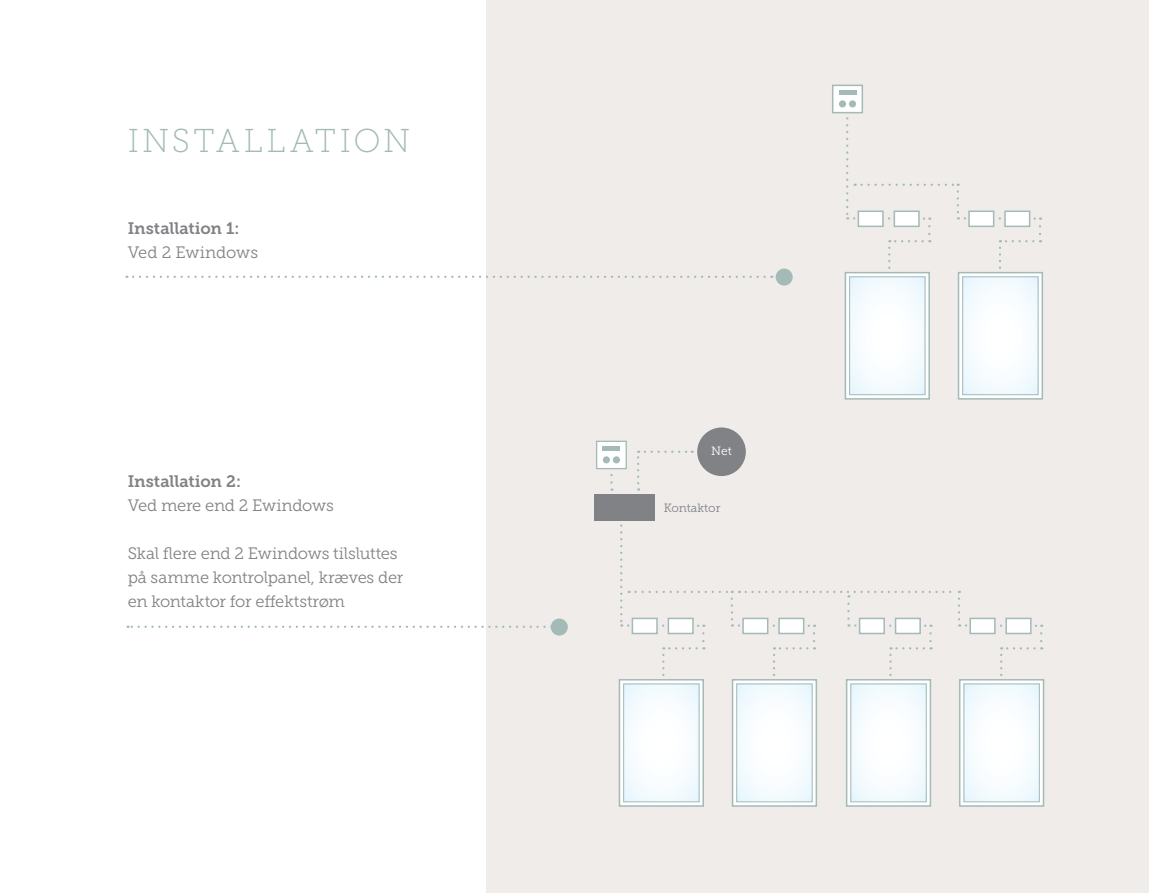
<style>
.page{position:relative;width:1149px;height:893px;background:#fff}
.page>*{position:absolute;margin:0;border:0;box-sizing:border-box;transform-origin:0 0}
.t1{font:33px "Museo Slab 100";letter-spacing:.095em;color:#a3bab7}
.t2{font:16.5px/24px "Museo Slab 300";letter-spacing:-.015em;color:#808285}
.t3{font:16.5px "Museo Slab 700";letter-spacing:-.01em;color:#808285}
.t4{font:12px "Museo Slab 300";color:#808285}
.t5{font:12px "Museo Slab 300";color:#fff}
</style>
<div class="page">
<div style="left:486px;top:0;width:662px;height:893px;background:#efecea"></div>
<svg style="left:637px;top:451px;width:55px;height:40px"></svg>
<div style="left:697px;top:427px;width:48px;height:49px;background:#808285;border-radius:50%"></div>
<svg style="left:610px;top:475px;width:2px;height:16px"></svg>
<svg style="left:889px;top:226px;width:41px;height:16px"></svg>
<svg style="left:888px;top:248px;width:2px;height:21px"></svg>
<svg style="left:620px;top:524px;width:2px;height:103px"></svg>
<svg style="left:628px;top:624px;width:76px;height:3px"></svg>
<svg style="left:702px;top:633px;width:2px;height:16px"></svg>
<svg style="left:663px;top:647px;width:33px;height:2px"></svg>
<svg style="left:662px;top:655px;width:2px;height:21px"></svg>
<svg style="left:929px;top:633px;width:2px;height:16px"></svg>
<svg style="left:890px;top:647px;width:33px;height:2px"></svg>
<svg style="left:889px;top:655px;width:2px;height:21px"></svg>
<div style="left:857px;top:211px;width:26px;height:16px;background:#fff;border:2px solid #a3bab7"></div>
<div style="left:631px;top:618px;width:26px;height:16px;background:#fff;border:2px solid #a3bab7"></div>
<div style="left:858px;top:618px;width:26px;height:16px;background:#fff;border:2px solid #a3bab7"></div>
<div style="left:893px;top:211px;width:26px;height:16px;background:#fff;border:2px solid #a3bab7"></div>
<div style="left:667px;top:618px;width:26px;height:16px;background:#fff;border:2px solid #a3bab7"></div>
<div style="left:894px;top:618px;width:26px;height:16px;background:#fff;border:2px solid #a3bab7"></div>
<svg style="left:845px;top:111px;width:113px;height:109px"></svg>
<svg style="left:964px;top:217px;width:76px;height:3px"></svg>
<svg style="left:999px;top:240px;width:29px;height:2px"></svg>
<svg style="left:635px;top:591px;width:97px;height:2px"></svg>
<svg style="left:730px;top:599px;width:2px;height:28px"></svg>
<svg style="left:773px;top:633px;width:42px;height:16px"></svg>
<svg style="left:773px;top:655px;width:2px;height:21px"></svg>
<svg style="left:738px;top:591px;width:221px;height:36px"></svg>
<svg style="left:965px;top:624px;width:76px;height:3px"></svg>
<svg style="left:1000px;top:633px;width:41px;height:16px"></svg>
<svg style="left:1000px;top:655px;width:2px;height:21px"></svg>
<div style="left:967px;top:211px;width:27px;height:16px;background:#fff;border:2px solid #a3bab7"></div>
<div style="left:742px;top:618px;width:26px;height:16px;background:#fff;border:2px solid #a3bab7"></div>
<div style="left:969px;top:618px;width:26px;height:16px;background:#fff;border:2px solid #a3bab7"></div>
<div style="left:1003px;top:211px;width:27px;height:16px;background:#fff;border:2px solid #a3bab7"></div>
<div style="left:778px;top:618px;width:26px;height:16px;background:#fff;border:2px solid #a3bab7"></div>
<div style="left:1005px;top:618px;width:26px;height:16px;background:#fff;border:2px solid #a3bab7"></div>
<div style="left:831px;top:85px;width:31px;height:28px;background:#fff;border:2px solid #a3bab7"></div>
<div style="left:838px;top:90px;width:17px;height:5px;background:#a3bab7"></div>
<div style="left:838px;top:100px;width:7px;height:7px;background:#a3bab7;border-radius:50%"></div>
<div style="left:848px;top:100px;width:7px;height:7px;background:#a3bab7;border-radius:50%"></div>
<svg style="left:126px;top:276px;width:638px;height:2px"></svg>
<div style="left:775px;top:269px;width:17px;height:17px;background:#a3bab7;border-radius:50%"></div>
<svg style="left:127px;top:626px;width:419px;height:2px"></svg>
<div style="left:550px;top:618px;width:17px;height:18px;background:#a3bab7;border-radius:50%"></div>
<div style="left:844px;top:272px;width:85px;height:128px;background:linear-gradient(to right,#fff,#fff);border:2px solid #a3bab7"></div>
<div style="left:849px;top:277px;width:75px;height:118px;background:#f7fcfe"></div>
<div style="left:849px;top:276px;width:76px;height:119px;border:1px solid #a3bab7"></div>
<svg style="left:618px;top:679px;width:85px;height:128px;background:#dee6e5"></svg>
<div style="left:623px;top:684px;width:75px;height:118px;background:#f7fcfe"></div>
<div style="left:623px;top:684px;width:76px;height:118px;border:1px solid #a3bab7"></div>
<svg style="left:846px;top:679px;width:84px;height:128px;background:#dde6e5"></svg>
<div style="left:850px;top:684px;width:75px;height:118px;background:#f7fcfe"></div>
<div style="left:850px;top:684px;width:76px;height:118px;border:1px solid #a3bab7"></div>
<div style="left:957px;top:272px;width:85px;height:128px;background:linear-gradient(to right,#fff,#fff);border:2px solid #a3bab7"></div>
<div style="left:962px;top:277px;width:75px;height:118px;background:#f7fcfe"></div>
<div style="left:962px;top:276px;width:76px;height:119px;border:1px solid #a3bab7"></div>
<svg style="left:731px;top:679px;width:85px;height:128px"></svg>
<div style="left:736px;top:684px;width:75px;height:118px;background:#f7fcfe"></div>
<div style="left:736px;top:684px;width:76px;height:118px;border:1px solid #a3bab7"></div>
<svg style="left:959px;top:679px;width:84px;height:128px;background:#dde5e4"></svg>
<div style="left:963px;top:684px;width:75px;height:118px;background:#f7fcfe"></div>
<div style="left:963px;top:684px;width:76px;height:118px;border:1px solid #a3bab7"></div>
<div style="left:595px;top:441px;width:31px;height:28px;background:#fff;border:1px solid #a3bab7"></div>
<hr style="left:602px;top:446px;width:17px;height:4px;background:#a3bab7">
<div style="left:602px;top:456px;width:7px;height:7px;background:#a3bab7;border-radius:50%"></div>
<div style="left:612px;top:456px;width:7px;height:7px;background:#a3bab7;border-radius:50%"></div>
<div style="left:594px;top:494px;width:60px;height:27px;background:#808285"></div>
<h1 class="t1" style="left:128px;top:123px;width:284px">INSTALLATION</h1>
<p class="t3" style="left:128px;top:219px;width:113px">Installation 1:</p>
<p class="t2" style="left:128px;top:240px;width:132px">Ved 2 Ewindows</p>
<p class="t3" style="left:128px;top:472px;width:115px">Installation 2:</p>
<p class="t2" style="left:128px;top:494px;width:207px">Ved mere end 2 Ewindows</p>
<p class="t2" style="left:128px;top:542px;width:277px">Skal flere end 2 Ewindows tilsluttes på samme kontrolpanel, kræves der en kontaktor for effektstrøm</p>
<p class="t5" style="left:711px;top:444px;width:22px">Net</p>
<p class="t4" style="left:663px;top:502px;width:58px">Kontaktor</p>
</div>
